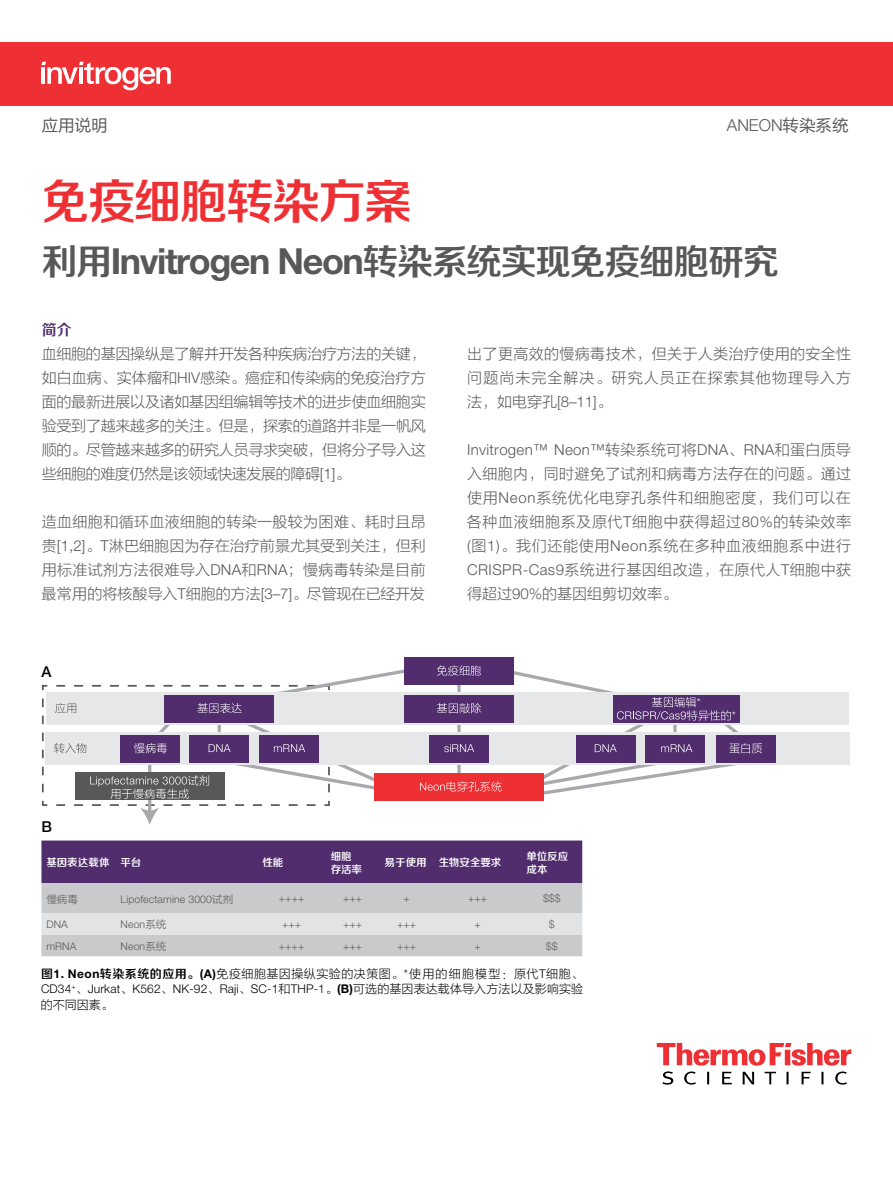
<style>
.page{position:relative;width:893px;height:1191px;background:#fff}
.page>*{position:absolute;margin:0;border:0;box-sizing:border-box;transform-origin:0 0}
.t1{font:48px "FZZZHONGJW GB1 0";letter-spacing:-.04em;color:#ee3034}
.t2{font:36px "FZZZHONGJW GB1 0";letter-spacing:-.04em;color:#58585b}
.t3{font:300 16.5px "Helvetica Neue LT Std";color:#58585b}
.t4{font:16.5px "FZLTHJW GB1 0";color:#58585b}
.t5{font:15px/24px "FZLTXHJW GB1 0";letter-spacing:.02em;color:#58585b;text-align:justify}
.t6{font:300 15px "Helvetica Neue LT Std";letter-spacing:.02em;color:#58585b}
.t7{font:500 15px "Helvetica Neue LT Std";color:#000}
.t8{font:15px "FZZZHONGJW GB1 0";color:#512d6d}
.t9{font:300 12px "Helvetica Neue LT Std";letter-spacing:.01em;color:#000}
.t10{font:12px "FZLTXHJW GB1 0";letter-spacing:.04em;color:#000}
.t11{font:300 10.5px "Helvetica Neue LT Std";letter-spacing:.01em;color:#58585b}
.t12{font:10.5px/12.6px "FZZZHONGJW GB1 0";color:#fff}
.t13{font:10.5px "FZLTXHJW GB1 0";color:#58585b}
.s1{font-family:"FZLTHJW GB1 0";font-weight:400}
.s2{font-family:"Helvetica Neue LT Std";font-weight:700}
.s3{font-family:"Helvetica Neue LT Std";font-weight:300}
.s4{font-family:"FZLTXHJW GB1 0";font-weight:400}
.s5{font-family:"FZZZHONGJW GB1 0"}
.s6{font-weight:700}
</style>
<div class="page">
<svg style="left:41px;top:840px;width:541px;height:116px;background:#a295ae"></svg>
<div style="left:46px;top:732px;width:804px;height:33px;background:#e6e7e8"></div>
<div style="left:46px;top:692px;width:802px;height:33px;background:#e6e7e8"></div>
<div style="left:404px;top:657px;width:110px;height:28px;background:#512d6d"></div>
<div style="left:404px;top:694px;width:110px;height:28px;background:#512d6d"></div>
<div style="left:374px;top:772px;width:170px;height:28px;background:#ee3034"></div>
<div style="left:716px;top:734px;width:59px;height:28px;background:#512d6d"></div>
<svg style="left:420px;top:665px;width:342px;height:130px"></svg>
<svg style="left:42px;top:669px;width:369px;height:156px"></svg>
<svg style="left:657px;top:1043px;width:194px;height:22px"></svg>
<svg style="left:662px;top:1071px;width:185px;height:13px"></svg>
<div style="left:0;top:43px;width:893px;height:63px;background:#ee3034"></div>
<svg style="left:41px;top:62px;width:130px;height:28px"></svg>
<p class="t4" style="left:42px;top:116px;width:67px">应用说明</p>
<p class="t3" style="left:727px;top:115px;width:123px">ANEON<span class="s1">转染系统</span></p>
<h1 class="t1" style="left:42px;top:175px;width:372px">免疫细胞转染方案</h1>
<h2 class="t2" style="left:42px;top:242px;width:739px">利用<span class="s2">Invitrogen Neon</span>转染系统实现免疫细胞研究</h2>
<p class="t8" style="left:42px;top:321px;width:31px">简介</p>
<p class="t5" style="left:42px;top:342px;width:386px">血细胞的基因操纵是了解并开发各种疾病治疗方法的关键，如白血病、实体瘤和<span class="s3">HIV</span>感染。癌症和传染病的免疫治疗方面的最新进展以及诸如基因组编辑等技术的进步使血细胞实验受到了越来越多的关注。但是，探索的道路并非是一帆风顺的。尽管越来越多的研究人员寻求突破，但将分子导入这些细胞的难度仍然是该领域快速发展的障碍<span class="s3">[1]</span>。</p>
<p class="t5" style="left:42px;top:510px;width:386px">造血细胞和循环血液细胞的转染一般较为困难、耗时且昂贵<span class="s3">[1,2]</span>。<span class="s3">T</span>淋巴细胞因为存在治疗前景尤其受到关注，但利用标准试剂方法很难导入<span class="s3">DNA</span>和<span class="s3">RNA</span>；慢病毒转染是目前最常用的将核酸导入<span class="s3">T</span>细胞的方法<span class="s3">[3–7]</span>。尽管现在已经开发</p>
<p class="t7" style="left:41px;top:662px;width:12px">A</p>
<p class="t5" style="left:467px;top:342px;width:386px">出了更高效的慢病毒技术，但关于人类治疗使用的安全性问题尚未完全解决。研究人员正在探索其他物理导入方法，如电穿孔<span class="s3">[8–11]</span>。</p>
<p class="t6" style="left:467px;top:440px;width:385px">Invitrogen™ Neon™<span class="s4">转染系统可将</span>DNA<span class="s4">、</span>RNA<span class="s4">和蛋白质导</span></p>
<p class="t5" style="left:467px;top:462px;width:386px">入细胞内，同时避免了试剂和病毒方法存在的问题。通过使用<span class="s3">Neon</span>系统优化电穿孔条件和细胞密度，我们可以在各种血液细胞系及原代<span class="s3">T</span>细胞中获得超过<span class="s3">80%</span>的转染效率<span class="s3">(</span>图<span class="s3">1)</span>。我们还能使用<span class="s3">Neon</span>系统在多种血液细胞系中进行<span class="s3">CRISPR-Cas9</span>系统进行基因组改造，在原代人<span class="s3">T</span>细胞中获得超过<span class="s3">90%</span>的基因组剪切效率。</p>
<p class="t7" style="left:41px;top:818px;width:12px">B</p>
<p class="t12" style="left:46px;top:857px;width:96px">基因表达载体 平台</p>
<p class="t12" style="left:262px;top:857px;width:22px">性能</p>
<p class="t12" style="left:331px;top:850px;width:33px">细胞存活率</p>
<p class="t12" style="left:385px;top:857px;width:118px">易于使用 生物安全要求</p>
<p class="t12" style="left:526px;top:850px;width:43px">单位反应成本</p>
<p class="t13" style="left:46px;top:893px;width:33px">慢病毒</p>
<p class="t11" style="left:121px;top:892px;width:114px">Lipofectamine 3000<span class="s4">试剂</span></p>
<p class="t11" style="left:279px;top:892px;width:27px">++++</p>
<p class="t11" style="left:343px;top:892px;width:21px">+++</p>
<p class="t11" style="left:404px;top:892px;width:8px">+</p>
<p class="t11" style="left:468px;top:892px;width:21px">+++</p>
<p class="t11" style="left:543px;top:892px;width:19px">$$$</p>
<p class="t11" style="left:46px;top:918px;width:23px">DNA</p>
<p class="t11" style="left:121px;top:918px;width:47px">Neon<span class="s4">系统</span></p>
<p class="t11" style="left:282px;top:918px;width:21px">+++</p>
<p class="t11" style="left:343px;top:918px;width:21px">+++</p>
<p class="t11" style="left:397px;top:918px;width:21px">+++</p>
<p class="t11" style="left:474px;top:918px;width:8px">+</p>
<p class="t11" style="left:549px;top:918px;width:7px">$</p>
<p class="t11" style="left:46px;top:939px;width:32px">mRNA</p>
<p class="t11" style="left:121px;top:939px;width:47px">Neon<span class="s4">系统</span></p>
<p class="t11" style="left:279px;top:939px;width:27px">++++</p>
<p class="t11" style="left:343px;top:939px;width:21px">+++</p>
<p class="t11" style="left:397px;top:939px;width:21px">+++</p>
<p class="t11" style="left:474px;top:939px;width:8px">+</p>
<p class="t11" style="left:546px;top:939px;width:13px">$$</p>
<p class="t10" style="left:41px;top:966px;width:544px"><span class="s5">图</span><span class="s2">1. Neon</span><span class="s5">转染系统的应用。</span><span class="s2">(A)</span>免疫细胞基因操纵实验的决策图。<span class="s3">*</span>使用的细胞模型：原代<span class="s3">T</span>细胞、</p>
<p class="t9" style="left:41px;top:982px;width:544px">CD34<sup>+</sup><span class="s4">、</span>Jurkat<span class="s4">、</span>K562<span class="s4">、</span>NK-92<span class="s4">、</span>Raji<span class="s4">、</span>SC-1<span class="s4">和</span>THP-1<span class="s4">。</span><span class="s6">(B)</span><span class="s4">可选的基因表达载体导入方法以及影响实验</span></p>
<p class="t10" style="left:41px;top:998px;width:74px">的不同因素。</p>
</div>
